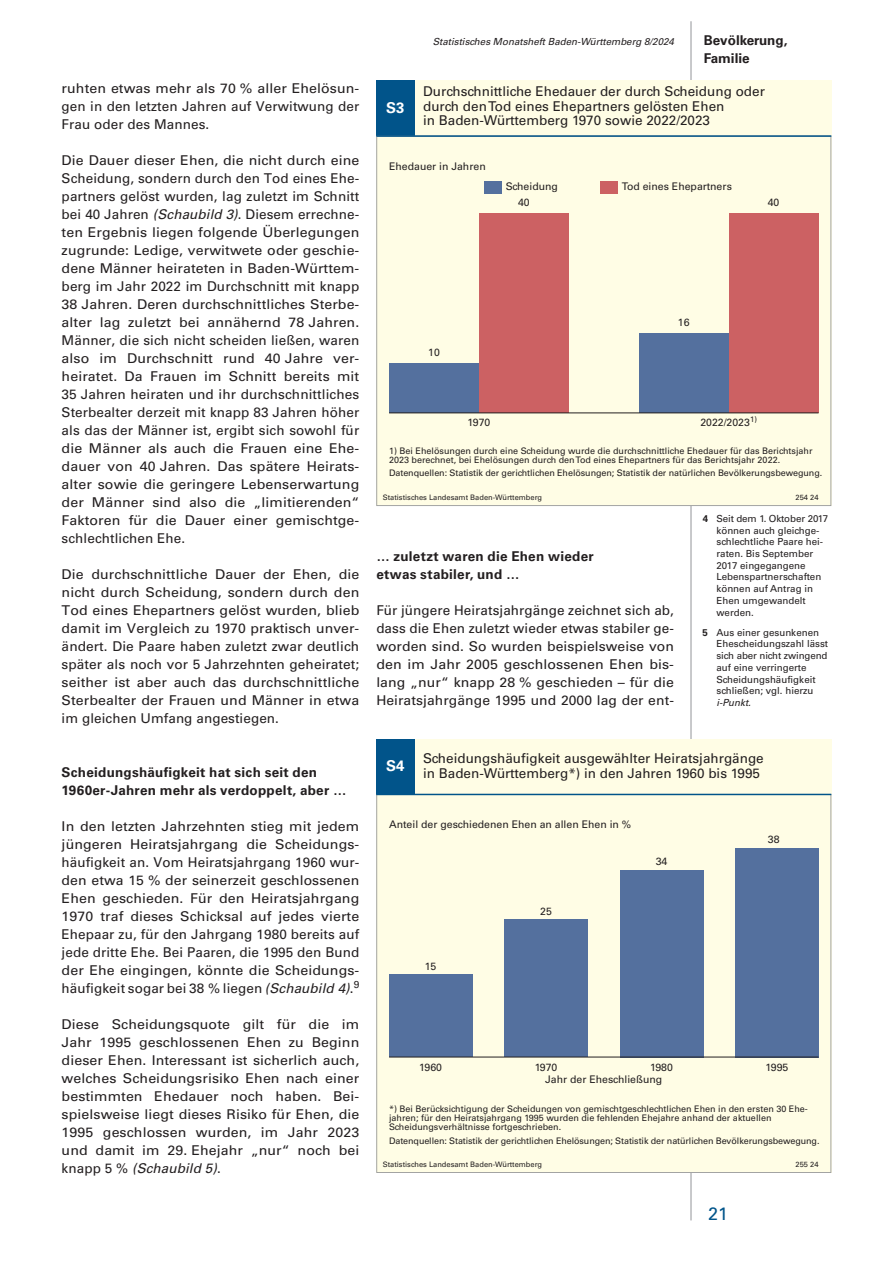
<style>
.page{position:relative;width:893px;height:1263px;background:#fff}
.page>*{position:absolute;margin:0;border:0;box-sizing:border-box;transform-origin:0 0}
.t1{font:18px "Univers";color:#01548a}
.t2{font:700 15px "Univers";color:#fff}
.Fließtext{font:13.5px/18px "Univers";letter-spacing:.005em;color:#231f20;text-align:justify;scale:1.05 1}
.Fließtext-2{font:13.5px/18px "Univers";letter-spacing:.005em;color:#231f20}
.Kapitelzwischenübers{font:700 13.5px/18px "Univers";letter-spacing:.02em;color:#231f20}
.Kapitelzwischenübers-2{font:700 13.5px/18px "Univers";color:#231f20}
.t3{font:10.5px "Univers";color:#231f20}
.t4{font:9.75px/11.7px "Univers";color:#231f20}
.t5{font:italic 9.75px "Univers";color:#231f20}
.t6{font:9px/9px "Univers";color:#231f20}
.t7{font:7.5px "Univers";color:#231f20}
.s1{font-style:italic}
.s2{font-weight:700}
</style>
<div class="page">
<hr style="left:691px;top:21px;width:1px;height:1199px;background:#939598">
<div style="left:376px;top:81px;width:455px;height:425px;background:#fffde5"></div>
<div style="left:376px;top:81px;width:39px;height:55px;background:#01548a"></div>
<svg style="left:376px;top:137px;width:455px;height:369px"></svg>
<div style="left:600px;top:181px;width:18px;height:12px;background:#cc6163"></div>
<div style="left:484px;top:181px;width:17px;height:12px;background:#54709e"></div>
<div style="left:479px;top:213px;width:90px;height:200px;background:#cc6163"></div>
<div style="left:389px;top:363px;width:90px;height:50px;background:#54709e"></div>
<div style="left:729px;top:213px;width:90px;height:200px;background:#cc6163"></div>
<div style="left:639px;top:333px;width:90px;height:80px;background:#54709e"></div>
<hr style="left:389px;top:412px;width:430px;height:1px;background:#231f20">
<hr style="left:376px;top:135px;width:455px;height:2px;background:#01548a">
<div style="left:376px;top:739px;width:454px;height:432px;background:#fffde5"></div>
<div style="left:376px;top:739px;width:39px;height:55px;background:#01548a"></div>
<svg style="left:376px;top:795px;width:455px;height:378px"></svg>
<div style="left:389px;top:974px;width:83px;height:83px;background:#54709e"></div>
<div style="left:504px;top:919px;width:84px;height:138px;background:#54709e"></div>
<div style="left:620px;top:870px;width:83px;height:187px;background:#54709e"></div>
<div style="left:735px;top:848px;width:84px;height:209px;background:#54709e"></div>
<hr style="left:389px;top:1056px;width:430px;height:1px;background:#231f20">
<hr style="left:376px;top:794px;width:455px;height:1px;background:#01548a">
<p class="Fließtext" style="left:62px;top:79px;width:285px">ruhten etwas mehr als 70 % aller Ehelösun&shy;gen in den letzten Jahren auf Verwitwung der Frau oder des Mannes.</p>
<p class="Fließtext" style="left:62px;top:151px;width:285px">Die Dauer dieser Ehen, die nicht durch eine Scheidung, sondern durch den Tod eines Ehe&shy;partners gelöst wurden, lag zuletzt im Schnitt bei 40 Jahren <span class="s1">(Schaubild 3)</span>. Diesem errechne&shy;ten Ergebnis liegen folgende Überlegungen zugrunde: Ledige, verwitwete oder geschie&shy;dene Männer heirateten in Baden-Württem&shy;berg im Jahr 2022 im Durchschnitt mit knapp 38 Jahren. Deren durchschnittliches Sterbe&shy;alter lag zuletzt bei annähernd 78 Jahren.<br>Männer, die sich nicht scheiden ließen, waren also im Durchschnitt rund 40 Jahre ver&shy;heiratet. Da Frauen im Schnitt bereits mit 35 Jahren heiraten und ihr durchschnittliches Sterbealter derzeit mit knapp 83 Jahren höher als das der Männer ist, ergibt sich sowohl für die Männer als auch die Frauen eine Ehe&shy;dauer von 40 Jahren. Das spätere Heirats&shy;alter sowie die geringere Lebenserwartung der Männer sind also die „limitierenden“ Faktoren für die Dauer einer gemischtge&shy;schlechtlichen Ehe.</p>
<p class="Fließtext" style="left:62px;top:565px;width:285px">Die durchschnittliche Dauer der Ehen, die nicht durch Scheidung, sondern durch den Tod eines Ehepartners gelöst wurden, blieb damit im Vergleich zu 1970 praktisch unver&shy;ändert. Die Paare haben zuletzt zwar deutlich später als noch vor 5 Jahrzehnten geheiratet; seither ist aber auch das durchschnittliche Sterbealter der Frauen und Männer in etwa im gleichen Umfang angestiegen.</p>
<p class="Kapitelzwischenübers" style="left:62px;top:763px;width:286px">Scheidungshäufigkeit hat sich seit den<br>1960er-Jahren mehr als verdoppelt, aber …</p>
<p class="Fließtext" style="left:62px;top:817px;width:285px">In den letzten Jahrzehnten stieg mit jedem jüngeren Heiratsjahrgang die Scheidungs&shy;häufigkeit an. Vom Heiratsjahrgang 1960 wur&shy;den etwa 15 % der seinerzeit geschlossenen Ehen geschieden. Für den Heiratsjahrgang 1970 traf dieses Schicksal auf jedes vierte Ehepaar zu, für den Jahrgang 1980 bereits auf jede dritte Ehe. Bei Paaren, die 1995 den Bund der Ehe eingingen, könnte die Scheidungs&shy;häufigkeit sogar bei 38 % liegen <span class="s1">(Schaubild 4)</span>.<sup>9</sup></p>
<p class="Fließtext" style="left:62px;top:1015px;width:285px">Diese Scheidungsquote gilt für die im Jahr 1995 geschlossenen Ehen zu Beginn dieser Ehen. Interessant ist sicherlich auch, welches Scheidungsrisiko Ehen nach einer bestimmten Ehedauer noch haben. Bei&shy;spielsweise liegt dieses Risiko für Ehen, die 1995 geschlossen wurden, im Jahr 2023 und damit im 29. Ehejahr „nur“ noch bei knapp 5 % <span class="s1">(Schaubild 5)</span>.</p>
<p class="t2" style="left:386px;top:99px;width:20px">S3</p>
<p class="t5" style="left:433px;top:35px;width:243px">Statistisches Monatsheft Baden-Württemberg 8/2024</p>
<p class="Kapitelzwischenübers-2" style="left:704px;top:31px;width:85px">Bevölkerung,<br>Familie</p>
<p class="Fließtext-2" style="left:423px;top:85px;width:343px;line-height:14.2px">Durchschnittliche Ehedauer der durch Scheidung oder durch den Tod eines Ehepartners gelösten Ehen<br>in Baden-Württemberg 1970 sowie 2022/2023</p>
<p class="t3" style="left:389px;top:160px;width:98px">Ehedauer in Jahren</p>
<p class="t3" style="left:506px;top:180px;width:54px">Scheidung</p>
<p class="t3" style="left:622px;top:180px;width:112px">Tod eines Ehepartners</p>
<p class="t3" style="left:518px;top:196px;width:13px">40</p>
<p class="t3" style="left:768px;top:196px;width:13px">40</p>
<p class="t3" style="left:428px;top:346px;width:13px">10</p>
<p class="t3" style="left:468px;top:416px;width:24px">1970</p>
<p class="t3" style="left:678px;top:316px;width:13px">16</p>
<p class="t3" style="left:700px;top:416px;width:58px">2022/2023<sup>1)</sup></p>
<p class="t6" style="left:389px;top:446px;width:425px">1) Bei Ehelösungen durch eine Scheidung wurde die durchschnittliche Ehedauer für das Berichtsjahr<br>2023 berechnet, bei Ehelösungen durch den Tod eines Ehepartners für das Berichtsjahr 2022.</p>
<p class="t6" style="left:389px;top:469px;width:435px">Datenquellen: Statistik der gerichtlichen Ehelösungen; Statistik der natürlichen Bevölkerungsbewegung.</p>
<p class="t7" style="left:383px;top:493px;width:161px">Statistisches Landesamt Baden-Württemberg</p>
<p class="t7" style="left:796px;top:493px;width:24px">254 24</p>
<p class="Kapitelzwischenübers" style="left:376px;top:547px;width:219px">… zuletzt waren die Ehen wieder etwas stabiler, und …</p>
<p class="Fließtext-2" style="left:376px;top:601px;width:299px;text-align:justify">Für jüngere Heiratsjahrgänge zeichnet sich ab, dass die Ehen zuletzt wieder etwas stabiler ge&shy;worden sind. So wurden beispielsweise von den im Jahr 2005 geschlossenen Ehen bis&shy;lang „nur“ knapp 28 % geschieden – für die Heiratsjahrgänge 1995 und 2000 lag der ent-</p>
<p class="t4" style="left:716px;top:513px;width:113px;text-indent:-14px"><span class="s2">4</span> Seit dem 1. Oktober 2017 können auch gleichge&shy;schlechtliche Paare hei&shy;raten. Bis September<br>2017 eingegangene<br>Lebenspartnerschaften können auf Antrag in<br>Ehen umgewandelt werden.</p>
<p class="t4" style="left:716px;top:626px;width:113px;text-indent:-14px"><span class="s2">5</span> Aus einer gesunkenen<br>Ehescheidungszahl lässt sich aber nicht zwingend auf eine verringerte<br>Scheidungshäufigkeit schließen; vgl. hierzu <span class="s1">i-Punkt.</span></p>
<p class="t2" style="left:386px;top:757px;width:20px">S4</p>
<p class="Fließtext-2" style="left:423px;top:751px;width:342px;line-height:14.2px">Scheidungshäufigkeit ausgewählter Heiratsjahrgänge in Baden-Württemberg*) in den Jahren 1960 bis 1995</p>
<p class="t3" style="left:389px;top:818px;width:244px">Anteil der geschiedenen Ehen an allen Ehen in %</p>
<p class="t3" style="left:425px;top:960px;width:13px">15</p>
<p class="t3" style="left:540px;top:905px;width:13px">25</p>
<p class="t3" style="left:656px;top:855px;width:13px">34</p>
<p class="t3" style="left:768px;top:833px;width:13px">38</p>
<p class="t3" style="left:419px;top:1061px;width:24px">1960</p>
<p class="t3" style="left:535px;top:1061px;width:24px">1970</p>
<p class="t3" style="left:650px;top:1061px;width:24px">1980</p>
<p class="t3" style="left:766px;top:1061px;width:24px">1995</p>
<p class="t3" style="left:545px;top:1073px;width:119px">Jahr der Eheschließung</p>
<p class="t6" style="left:389px;top:1104px;width:420px">*) Bei Berücksichtigung der Scheidungen von gemischtgeschlechtlichen Ehen in den ersten 30 Ehe&shy;jahren; für den Heiratsjahrgang 1995 wurden die fehlenden Ehejahre anhand der aktuellen<br>Scheidungsverhältnisse fortgeschrieben.</p>
<p class="t6" style="left:389px;top:1136px;width:432px">Datenquellen: Statistik der gerichtlichen Ehelösungen; Statistik der natürlichen Bevölkerungsbewegung.</p>
<p class="t7" style="left:383px;top:1159px;width:161px">Statistisches Landesamt Baden-Württemberg</p>
<p class="t7" style="left:796px;top:1159px;width:24px">255 24</p>
<h1 class="t1" style="left:708px;top:1203px;width:22px">21</h1>
</div>
